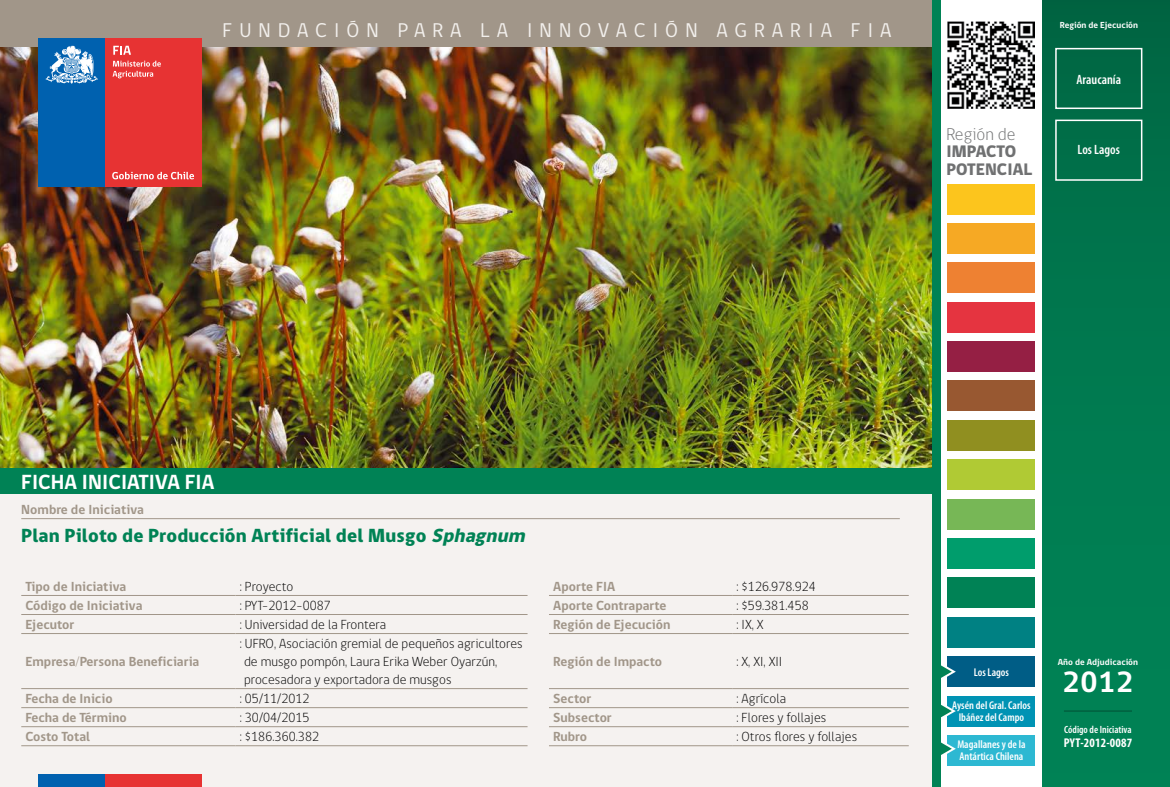
<style>
.page{position:relative;width:1170px;height:787px;background:#fff}
.page>*{position:absolute;margin:0;border:0;box-sizing:border-box;transform-origin:0 0}
.t1{font:700 30px "gob CL";color:#fff}
.t2{font:700 21px "gob CL";letter-spacing:.005em;color:#fff}
.t3{font:20.4px "gob CL";letter-spacing:.35em;color:#f2efec}
.t4{font:800 19.5px "gob CL";letter-spacing:.01em;color:#008255}
.t5{font:300 17.4px "gob CL";letter-spacing:.005em;color:#707172}
.t6{font:800 17.1px/18.1px "gob CL";letter-spacing:.005em;color:#707172}
.t7{font:300 13.5px/18px "gob CL";letter-spacing:.005em;color:#000}
.t8{font:700 13.5px "gob CL";letter-spacing:.005em;color:#a19689}
.t9{font:600 condensed 13.5px "Myriad Pro";color:#fff}
.t10{font:700 condensed 12.75px "Myriad Pro";letter-spacing:.015em;color:#fff}
.t11{font:600 condensed 11.25px/12px "Myriad Pro";color:#fff;text-align:center}
.t12{font:600 condensed 10.5px "Myriad Pro";color:#fff}
.t13{font:700 9px "gob CL";letter-spacing:.005em;color:#fff}
.s1{font-style:italic}
</style>
<div class="page">
<div style="left:0;top:483px;width:933px;height:304px;background:#f5f2f0"></div>
<img style="left:0;top:47px;width:931px;height:421px">
<div style="left:0;top:468px;width:934px;height:25px;background:#008255"></div>
<div style="left:1042px;top:0;width:127px;height:787px;background:linear-gradient(to bottom,#016945,#008657)"></div>
<div style="left:38px;top:774px;width:67px;height:13px;background:#0061af"></div>
<div style="left:105px;top:774px;width:97px;height:13px;background:#e73333"></div>
<div style="left:947px;top:262px;width:87px;height:31px;background:#ee8132"></div>
<div style="left:947px;top:223px;width:87px;height:31px;background:#f6a924"></div>
<div style="left:947px;top:184px;width:87px;height:30px;background:#fcc51d"></div>
<div style="left:947px;top:302px;width:87px;height:30px;background:#e53440"></div>
<div style="left:947px;top:341px;width:87px;height:31px;background:#951f44"></div>
<div style="left:947px;top:695px;width:87px;height:31px;background:#0093b4"></div>
<div style="left:947px;top:617px;width:87px;height:30px;background:#008183"></div>
<div style="left:947px;top:735px;width:87px;height:30px;background:#2db8d2"></div>
<div style="left:947px;top:656px;width:87px;height:31px;background:#005d86"></div>
<div style="left:947px;top:381px;width:87px;height:30px;background:#985831"></div>
<div style="left:947px;top:499px;width:87px;height:30px;background:#77b756"></div>
<div style="left:947px;top:459px;width:87px;height:31px;background:#b0ca34"></div>
<div style="left:947px;top:577px;width:87px;height:31px;background:#008255"></div>
<div style="left:947px;top:538px;width:87px;height:31px;background:#009d6c"></div>
<div style="left:947px;top:420px;width:87px;height:30px;background:#908f20"></div>
<div style="left:0;top:0;width:931px;height:47px;background:#a19689"></div>
<svg style="left:940px;top:662px;width:15px;height:19px"></svg>
<svg style="left:940px;top:701px;width:15px;height:19px"></svg>
<svg style="left:940px;top:739px;width:15px;height:19px"></svg>
<div style="left:931px;top:0;width:9px;height:787px;background:#008255"></div>
<img style="left:947px;top:21px;width:87px;height:87px">
<hr style="left:21px;top:518px;width:878px;height:1px;background:#a19689">
<hr style="left:21px;top:595px;width:214px;height:1px;background:#a19689">
<hr style="left:235px;top:595px;width:292px;height:1px;background:#a19689">
<hr style="left:549px;top:595px;width:183px;height:1px;background:#a19689">
<hr style="left:732px;top:595px;width:176px;height:1px;background:#a19689">
<hr style="left:21px;top:614px;width:214px;height:1px;background:#a19689">
<hr style="left:235px;top:614px;width:292px;height:1px;background:#a19689">
<hr style="left:549px;top:614px;width:183px;height:1px;background:#a19689">
<hr style="left:732px;top:614px;width:176px;height:1px;background:#a19689">
<hr style="left:21px;top:633px;width:214px;height:1px;background:#a19689">
<hr style="left:235px;top:633px;width:292px;height:1px;background:#a19689">
<hr style="left:549px;top:633px;width:183px;height:1px;background:#a19689">
<hr style="left:732px;top:633px;width:176px;height:1px;background:#a19689">
<hr style="left:21px;top:688px;width:214px;height:1px;background:#a19689">
<hr style="left:235px;top:688px;width:292px;height:1px;background:#a19689">
<hr style="left:549px;top:688px;width:183px;height:1px;background:#a19689">
<hr style="left:732px;top:688px;width:176px;height:1px;background:#a19689">
<hr style="left:21px;top:707px;width:214px;height:1px;background:#a19689">
<hr style="left:235px;top:707px;width:292px;height:1px;background:#a19689">
<hr style="left:549px;top:707px;width:183px;height:1px;background:#a19689">
<hr style="left:732px;top:707px;width:176px;height:1px;background:#a19689">
<hr style="left:21px;top:726px;width:214px;height:1px;background:#a19689">
<hr style="left:235px;top:726px;width:292px;height:1px;background:#a19689">
<hr style="left:549px;top:726px;width:183px;height:1px;background:#a19689">
<hr style="left:732px;top:726px;width:176px;height:1px;background:#a19689">
<hr style="left:21px;top:745px;width:214px;height:1px;background:#a19689">
<hr style="left:235px;top:745px;width:292px;height:1px;background:#a19689">
<hr style="left:549px;top:745px;width:183px;height:1px;background:#a19689">
<hr style="left:732px;top:745px;width:176px;height:1px;background:#a19689">
<hr style="left:1063px;top:710px;width:68px;height:1px;background:#9c9e9f">
<div style="left:38px;top:38px;width:67px;height:148px;background:#0061af"></div>
<div style="left:105px;top:38px;width:97px;height:148px;background:#e73333"></div>
<svg style="left:46px;top:45px;width:52px;height:39px"></svg>
<svg style="left:113px;top:46px;width:18px;height:9px"></svg>
<svg style="left:112px;top:61px;width:49px;height:17px"></svg>
<svg style="left:112px;top:172px;width:82px;height:7px"></svg>
<div style="left:1055px;top:48px;width:87px;height:61px;border:2px solid #fff"></div>
<div style="left:1055px;top:120px;width:87px;height:61px;border:2px solid #fff"></div>
<h3 class="t3" style="left:222px;top:16px;width:670px">FUNDACIÓN PARA LA INNOVACIÓN AGRARIA FIA</h3>
<p class="t5" style="left:946px;top:122px;width:71px">Región de</p>
<p class="t6" style="left:946px;top:143px;width:87px">IMPACTO<br>POTENCIAL</p>
<p class="t13" style="left:1059px;top:18px;width:80px">Región de Ejecución</p>
<p class="t9" style="left:1076px;top:72px;width:46px">Araucanía</p>
<p class="t9" style="left:1077px;top:142px;width:44px">Los Lagos</p>
<h2 class="t2" style="left:21px;top:467px;width:195px">FICHA INICIATIVA FIA</h2>
<p class="t8" style="left:21px;top:500px;width:124px">Nombre de Iniciativa</p>
<h3 class="t4" style="left:21px;top:522px;width:510px">Plan Piloto de Producción Artificial del Musgo <span class="s1">Sphagnum</span></h3>
<p class="t8" style="left:26px;top:577px;width:102px">Tipo de Iniciativa</p>
<p class="t7" style="left:240px;top:578px;width:55px">: Proyecto</p>
<p class="t8" style="left:553px;top:577px;width:63px">Aporte FIA</p>
<p class="t7" style="left:736px;top:578px;width:81px">: $126.978.924</p>
<p class="t8" style="left:25px;top:596px;width:118px">Código de Iniciativa</p>
<p class="t7" style="left:240px;top:597px;width:93px">: PYT-2012-0087</p>
<p class="t8" style="left:553px;top:596px;width:115px">Aporte Contraparte</p>
<p class="t7" style="left:736px;top:597px;width:74px">: $59.381.458</p>
<p class="t8" style="left:25px;top:615px;width:50px">Ejecutor</p>
<p class="t7" style="left:240px;top:616px;width:148px">: Universidad de la Frontera</p>
<p class="t8" style="left:553px;top:615px;width:119px">Región de Ejecución</p>
<p class="t7" style="left:736px;top:616px;width:29px">: IX, X</p>
<p class="t8" style="left:25px;top:652px;width:175px">Empresa/Persona Beneficiaria</p>
<p class="t7" style="left:244px;top:635px;width:280px;text-indent:-4px">: UFRO, Asociación gremial de pequeños agricultores de musgo pompón, Laura Erika Weber Oyarzún, procesadora y exportadora de musgos</p>
<p class="t8" style="left:553px;top:652px;width:110px">Región de Impacto</p>
<p class="t7" style="left:736px;top:653px;width:47px">: X, XI, XII</p>
<p class="t8" style="left:25px;top:689px;width:89px">Fecha de Inicio</p>
<p class="t7" style="left:240px;top:690px;width:71px">: 05/11/2012</p>
<p class="t8" style="left:553px;top:689px;width:40px">Sector</p>
<p class="t7" style="left:736px;top:690px;width:51px">: Agrícola</p>
<p class="t8" style="left:25px;top:708px;width:103px">Fecha de Término</p>
<p class="t7" style="left:240px;top:709px;width:71px">: 30/04/2015</p>
<p class="t8" style="left:553px;top:708px;width:60px">Subsector</p>
<p class="t7" style="left:736px;top:709px;width:91px">: Flores y follajes</p>
<p class="t8" style="left:25px;top:727px;width:66px">Costo Total</p>
<p class="t7" style="left:240px;top:728px;width:81px">: $186.360.382</p>
<p class="t8" style="left:553px;top:727px;width:35px">Rubro</p>
<p class="t7" style="left:736px;top:728px;width:122px">: Otros flores y follajes</p>
<p class="t11" style="left:973px;top:666px;width:37px">Los Lagos</p>
<p class="t11" style="left:952px;top:699px;width:80px">Aysén del Gral. Carlos<br>Ibáñez del Campo</p>
<p class="t11" style="left:957px;top:738px;width:70px;text-align:left">Magallanes y de la<br>Antártica Chilena</p>
<p class="t13" style="left:1057px;top:655px;width:82px">Año de Adjudicación</p>
<h1 class="t1" style="left:1062px;top:661px;width:72px">2012</h1>
<p class="t12" style="left:1064px;top:724px;width:69px">Código de Iniciativa</p>
<p class="t10" style="left:1063px;top:735px;width:70px">PYT-2012-0087</p>
</div>
